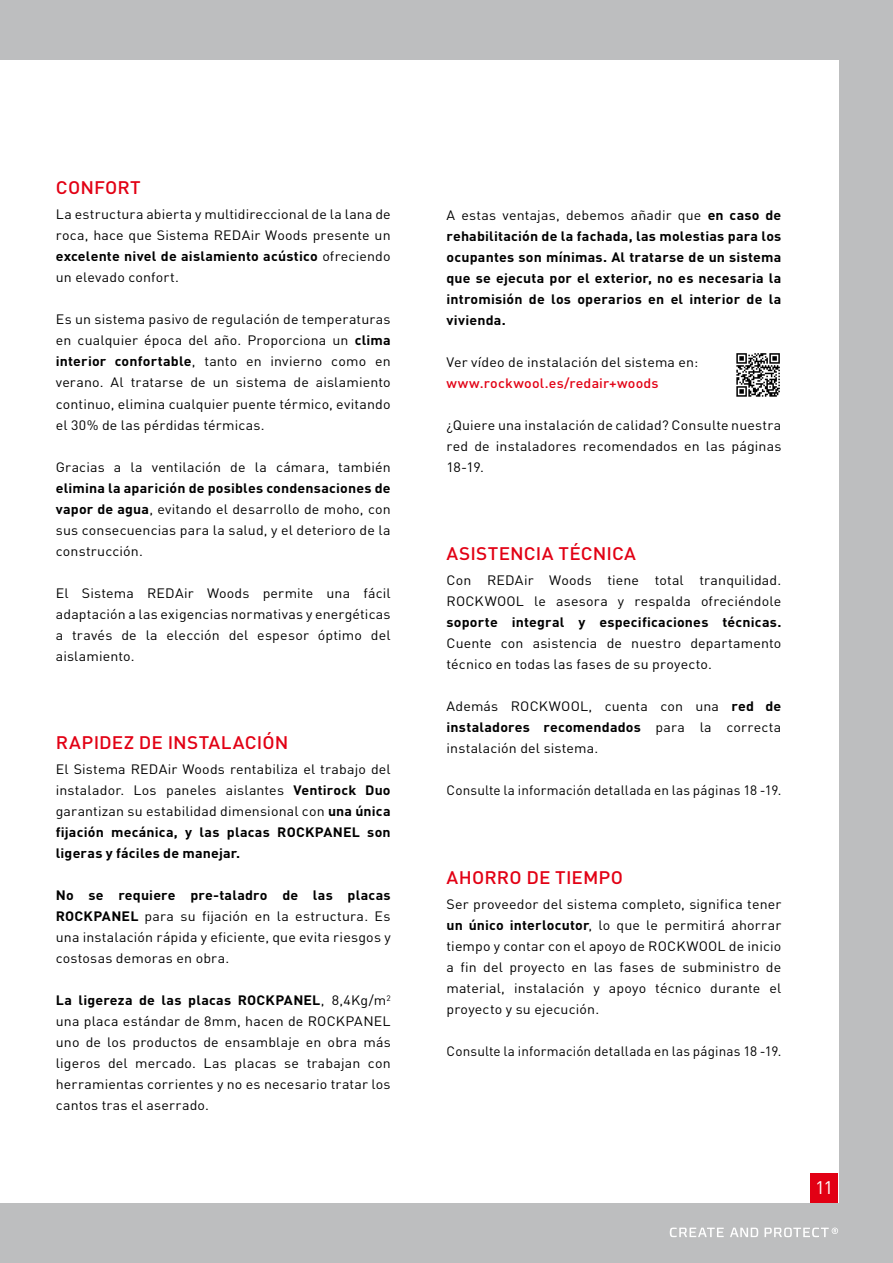
<style>
.page{position:relative;width:893px;height:1263px;background:#bdbebf}
.page>*{position:absolute;margin:0;border:0;box-sizing:border-box;transform-origin:0 0}
.t1{font:500 18px "DIN Pro";letter-spacing:.015em;color:#e20014;scale:1.05 1}
.t2{font:18px "DIN Pro";color:#fff;scale:1.05 1}
.t3{font:13.5px/21px "DIN Pro";letter-spacing:.01em;color:#000;text-align:justify;scale:1.05 1}
.t4{font:700 13.5px/21px "DIN Pro";letter-spacing:.015em;color:#000;text-align:justify;scale:1.05 1}
.t5{font:13.5px "DIN Pro";letter-spacing:.01em;color:#000}
.t6{font:500 13.5px "DIN Pro";letter-spacing:.015em;color:#e20014;scale:1.05 1}
.s1{font-weight:700}
.s2{font-weight:400}
</style>
<div class="page">
<div style="left:0;top:60px;width:838px;height:1142px;background:#fff"></div>
<div style="left:810px;top:1173px;width:28px;height:30px;background:#e20014"></div>
<svg style="left:730px;top:1227px;width:28px;height:10px"></svg>
<svg style="left:764px;top:1227px;width:74px;height:10px"></svg>
<svg style="left:670px;top:1227px;width:54px;height:10px"></svg>
<svg style="left:736px;top:353px;width:44px;height:44px"></svg>
<h1 class="t1" style="left:56px;top:173px;width:79px">CON FORT</h1>
<p class="t3" style="left:56px;top:203px;width:320px">La estructura abierta y multidireccional de la lana de roca, hace que Sistema REDAir Woods presente un <span class="s1">excelente nivel de aislamiento acústico</span> ofreciendo un elevado confort.</p>
<p class="t3" style="left:56px;top:308px;width:320px">Es un sistema pasivo de regulación de temperaturas en cualquier época del año. Proporciona un <span class="s1">clima interior confortable</span>, tanto en invierno como en verano. Al tratarse de un sistema de aislamiento continuo, elimina cualquier puente térmico, evitando el 30% de las pérdidas térmicas.</p>
<p class="t3" style="left:56px;top:455px;width:320px">Gracias a la ventilación de la cámara, también</p>
<p class="t3" style="left:56px;top:476px;width:320px"><span class="s1">elimina la aparición de posibles condensaciones de vapor de agua</span>, evitando el desarrollo de moho, con sus consecuencias para la salud, y el deterioro de la construcción.</p>
<p class="t3" style="left:56px;top:581px;width:320px">El Sistema REDAir Woods permite una fácil adaptación a las exigencias normativas y energéticas a través de la elección del espesor óptimo del aislamiento.</p>
<h1 class="t1" style="left:56px;top:728px;width:12px">RAPIDE</h1>
<h1 class="t1" style="left:124px;top:728px;width:54px">Z DE INSTALACIÓN</h1>
<p class="t3" style="left:56px;top:757px;width:320px">El Sistema REDAir Woods rentabiliza el trabajo del instalador. Los paneles aislantes <span class="s1">Ventirock Duo </span>garantizan su estabilidad dimensional con <span class="s1">una única fijación mecánica, y las placas ROCKPANEL son ligeras y fáciles de manejar.</span></p>
<p class="t3" style="left:56px;top:883px;width:320px"><span class="s1">No se requiere pre-taladro de las placas ROCKPANEL</span> para su fijación en la estructura. Es una instalación rápida y eficiente, que evita riesgos y costosas demoras en obra.</p>
<p class="t3" style="left:56px;top:988px;width:320px"><span class="s1">La ligereza de las placas ROCKPANEL</span>, 8,4Kg/m<sup>2 </sup>una placa estándar de 8mm, hacen de ROCKPANEL uno de los productos de ensamblaje en obra más ligeros del mercado. Las placas se trabajan con herramientas corrientes y no es necesario tratar los cantos tras el aserrado.</p>
<p class="t4" style="left:446px;top:203px;width:320px"><span class="s2">A estas ventajas, debemos añadir que</span> en caso de rehabilitación de la fachada, las molestias para los ocupantes son mínimas. Al tratarse de un sistema que se ejecuta por el exterior, no es necesaria la intromisión de los operarios en el interior de la vivienda.</p>
<p class="t3" style="left:446px;top:350px;width:241px">Ver vídeo de instalación del sistema en:</p>
<p class="t6" style="left:446px;top:372px;width:204px">WWW.ROCKWOOL.ES/REDAIR+WOODS</p>
<p class="t3" style="left:446px;top:413px;width:320px">¿Quiere una instalación de calidad? Consulte nuestra red de instaladores recomendados en las páginas 18-19.</p>
<h1 class="t1" style="left:447px;top:539px;width:23px">ASISTENCIA</h1>
<h1 class="t1" style="left:558px;top:539px;width:33px">TÉCNICA</h1>
<p class="t3" style="left:446px;top:568px;width:320px">Con REDAir Woods tiene total tranquilidad.<br>ROCKWOOL le asesora y respalda ofreciéndole</p>
<p class="t4" style="left:446px;top:610px;width:320px">soporte integral y especificaciones técnicas.</p>
<p class="t3" style="left:446px;top:631px;width:320px">Cuente con asistencia de nuestro departamento técnico en todas las fases de su proyecto.</p>
<p class="t3" style="left:446px;top:695px;width:320px">Además ROCKWOOL, cuenta con una <span class="s1">red de instaladores recomendados</span> para la correcta instalación del sistema.</p>
<p class="t5" style="left:446px;top:780px;width:336px">Consulte la información detallada en las páginas 18 -19.</p>
<h1 class="t1" style="left:447px;top:862px;width:115px">AHORRO DE TIEMPO</h1>
<p class="t3" style="left:446px;top:892px;width:320px">Ser proveedor del sistema completo, significa tener <span class="s1">un único interlocutor</span>, lo que le permitirá ahorrar tiempo y contar con el apoyo de ROCKWOOL de inicio a fin del proyecto en las fases de subministro de material, instalación y apoyo técnico durante el proyecto y su ejecución.</p>
<p class="t5" style="left:446px;top:1040px;width:336px">Consulte la información detallada en las páginas 18 -19.</p>
<h1 class="t2" style="left:815px;top:1173px;width:19px">11</h1>
</div>
